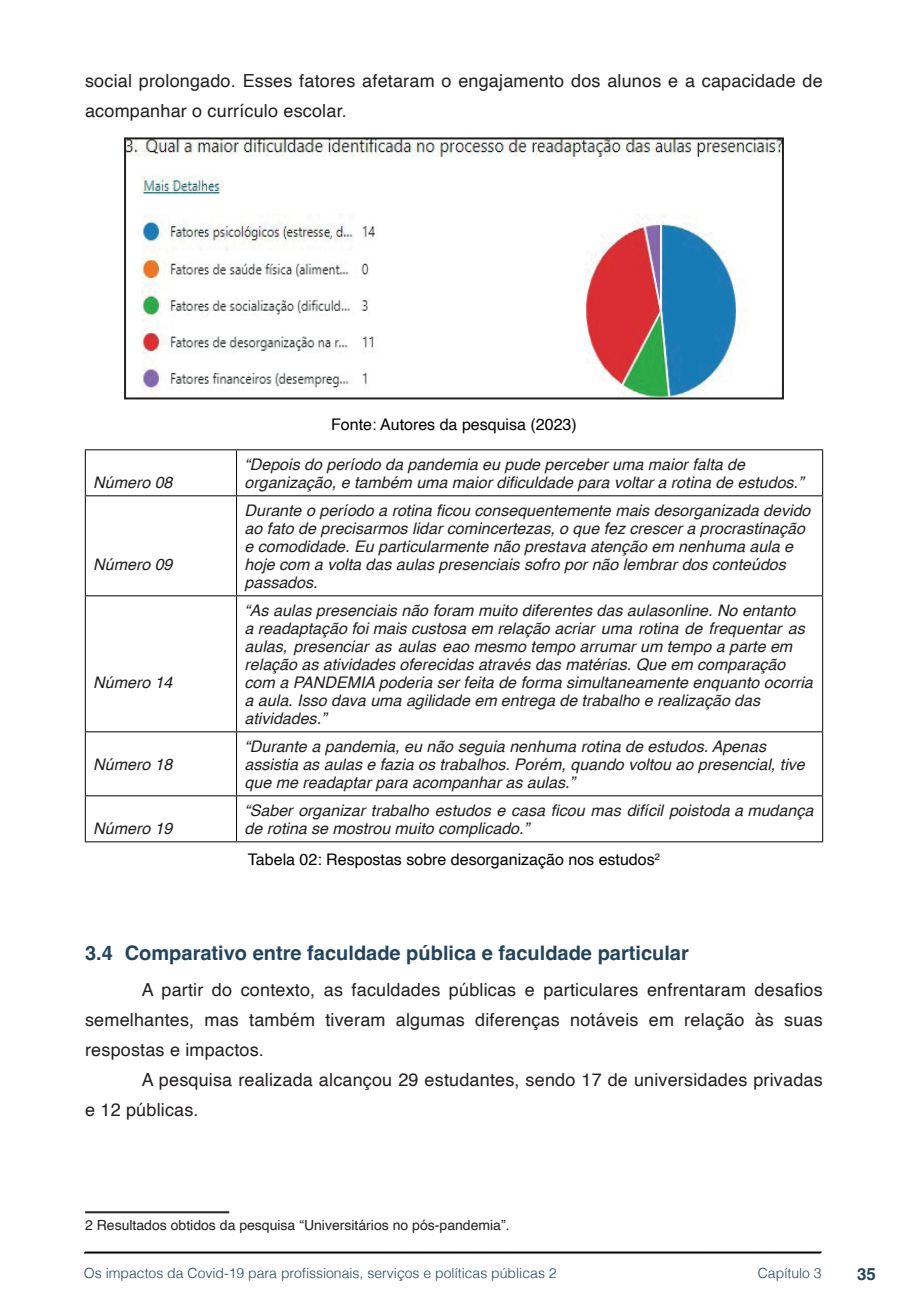
<style>
.page{position:relative;width:908px;height:1304px;background:#fff}
.page>*{position:absolute;margin:0;border:0;box-sizing:border-box;transform-origin:0 0}
.t1{font:700 20px "Helvetica";color:#23445f}
.t2{font:18px/30px "Helvetica";letter-spacing:.01em;color:#231f20}
.t3{font:700 16.8px "Helvetica";color:#23445f}
.t4{font:italic 16px/18px "Helvetica";color:#231f20}
.t5{font:16px "Helvetica";color:#000}
.t6{font:300 14px "Helvetica";color:#23445f}
.t7{font:14px "Helvetica";color:#231f20}
</style>
<div class="page">
<svg style="left:84px;top:1251px;width:737px;height:3px;background:#515151"></svg>
<img style="left:127px;top:140px;width:653px;height:256px">
<div style="left:124px;top:137px;width:659px;height:262px;border:2px solid #231f20"></div>
<hr style="left:85px;top:449px;width:151px;height:1px;background:#000001">
<hr style="left:85px;top:450px;width:1px;height:45px;background:#000001">
<hr style="left:236px;top:449px;width:586px;height:1px;background:#000001">
<hr style="left:236px;top:450px;width:1px;height:45px;background:#000001">
<hr style="left:821px;top:450px;width:1px;height:45px;background:#000001">
<hr style="left:85px;top:495px;width:151px;height:1px;background:#000001">
<hr style="left:85px;top:496px;width:1px;height:99px;background:#000001">
<hr style="left:236px;top:495px;width:586px;height:1px;background:#000001">
<hr style="left:236px;top:496px;width:1px;height:99px;background:#000001">
<hr style="left:821px;top:496px;width:1px;height:99px;background:#000001">
<hr style="left:85px;top:595px;width:151px;height:1px;background:#000001">
<hr style="left:85px;top:596px;width:1px;height:135px;background:#000001">
<hr style="left:236px;top:595px;width:586px;height:1px;background:#000001">
<hr style="left:236px;top:596px;width:1px;height:135px;background:#000001">
<hr style="left:821px;top:596px;width:1px;height:135px;background:#000001">
<hr style="left:85px;top:731px;width:151px;height:1px;background:#000001">
<hr style="left:85px;top:732px;width:1px;height:63px;background:#000001">
<hr style="left:236px;top:731px;width:586px;height:1px;background:#000001">
<hr style="left:236px;top:732px;width:1px;height:63px;background:#000001">
<hr style="left:821px;top:732px;width:1px;height:63px;background:#000001">
<hr style="left:85px;top:795px;width:151px;height:1px;background:#000001">
<hr style="left:85px;top:796px;width:1px;height:45px;background:#000001">
<hr style="left:236px;top:795px;width:586px;height:1px;background:#000001">
<hr style="left:236px;top:796px;width:1px;height:45px;background:#000001">
<hr style="left:821px;top:796px;width:1px;height:45px;background:#000001">
<hr style="left:85px;top:841px;width:151px;height:1px;background:#000001">
<hr style="left:236px;top:841px;width:586px;height:1px;background:#000001">
<hr style="left:85px;top:1211px;width:144px;height:2px;background:#231f20">
<p class="t2" style="left:85px;top:66px;width:738px">social prolongado. Esses fatores afetaram o engajamento dos alunos e a capacidade de acompanhar o currículo escolar.</p>
<p class="t4" style="left:93px;top:474px;width:81px">Número 08</p>
<p class="t4" style="left:93px;top:556px;width:81px">Número 09</p>
<p class="t4" style="left:93px;top:674px;width:81px">Número 14</p>
<p class="t4" style="left:93px;top:756px;width:81px">Número 18</p>
<p class="t4" style="left:93px;top:820px;width:81px">Número 19</p>
<p class="t5" style="left:331px;top:412px;width:247px">Fonte: Autores da pesquisa (2023)</p>
<p class="t4" style="left:244px;top:456px;width:560px">“Depois do período da pandemia eu pude perceber uma maior falta de organização, e também uma maior dificuldade para voltar a rotina de estudos.”</p>
<p class="t4" style="left:244px;top:502px;width:567px">Durante o período a rotina ficou consequentemente mais desorganizada devido ao fato de precisarmos lidar com incertezas, o que fez crescer a procrastinação e comodidade. Eu particularmente não prestava atenção em nenhuma aula e hoje com a volta das aulas presenciais sofro por não lembrar dos conteúdos passados.</p>
<p class="t4" style="left:244px;top:602px;width:569px">“As aulas presenciais não foram muito diferentes das aulas online. No entanto<br>a readaptação foi mais custosa em relação a criar uma rotina de frequentar as aulas, presenciar as aulas e ao mesmo tempo arrumar um tempo a parte em relação as atividades oferecidas através das matérias. Que em comparação com a PANDEMIA poderia ser feita de forma simultaneamente enquanto ocorria a aula. Isso dava uma agilidade em entrega de trabalho e realização das atividades.”</p>
<p class="t4" style="left:244px;top:738px;width:561px">“Durante a pandemia, eu não seguia nenhuma rotina de estudos. Apenas assistia as aulas e fazia os trabalhos. Porém, quando voltou ao presencial, tive que me readaptar para acompanhar as aulas.”</p>
<p class="t4" style="left:244px;top:802px;width:570px">“Saber organizar trabalho estudos e casa ficou mas difícil pois toda a mudança de rotina se mostrou muito complicado.”</p>
<p class="t5" style="left:248px;top:847px;width:413px">Tabela 02: Respostas sobre desorganização nos estudos<sup>2</sup></p>
<p class="t1" style="left:85px;top:941px;width:605px">3.4 Comparativo entre faculdade pública e faculdade particular</p>
<p class="t2" style="left:85px;top:975px;width:738px;text-align:justify;text-indent:57px">A partir do contexto, as faculdades públicas e particulares enfrentaram desafios semelhantes, mas também tiveram algumas diferenças notáveis em relação às suas respostas e impactos.</p>
<p class="t2" style="left:85px;top:1065px;width:738px;text-indent:57px">A pesquisa realizada alcançou 29 estudantes, sendo 17 de universidades privadas e 12 públicas.</p>
<p class="t7" style="left:85px;top:1215px;width:426px">2 Resultados obtidos da pesquisa “Universitários no pós-pandemia”.</p>
<p class="t6" style="left:84px;top:1261px;width:474px">Os impactos da Covid-19 para profissionais, serviços e políticas públicas 2</p>
<p class="t6" style="left:757px;top:1261px;width:65px">Capítulo 3</p>
<p class="t3" style="left:856px;top:1264px;width:20px">35</p>
</div>
